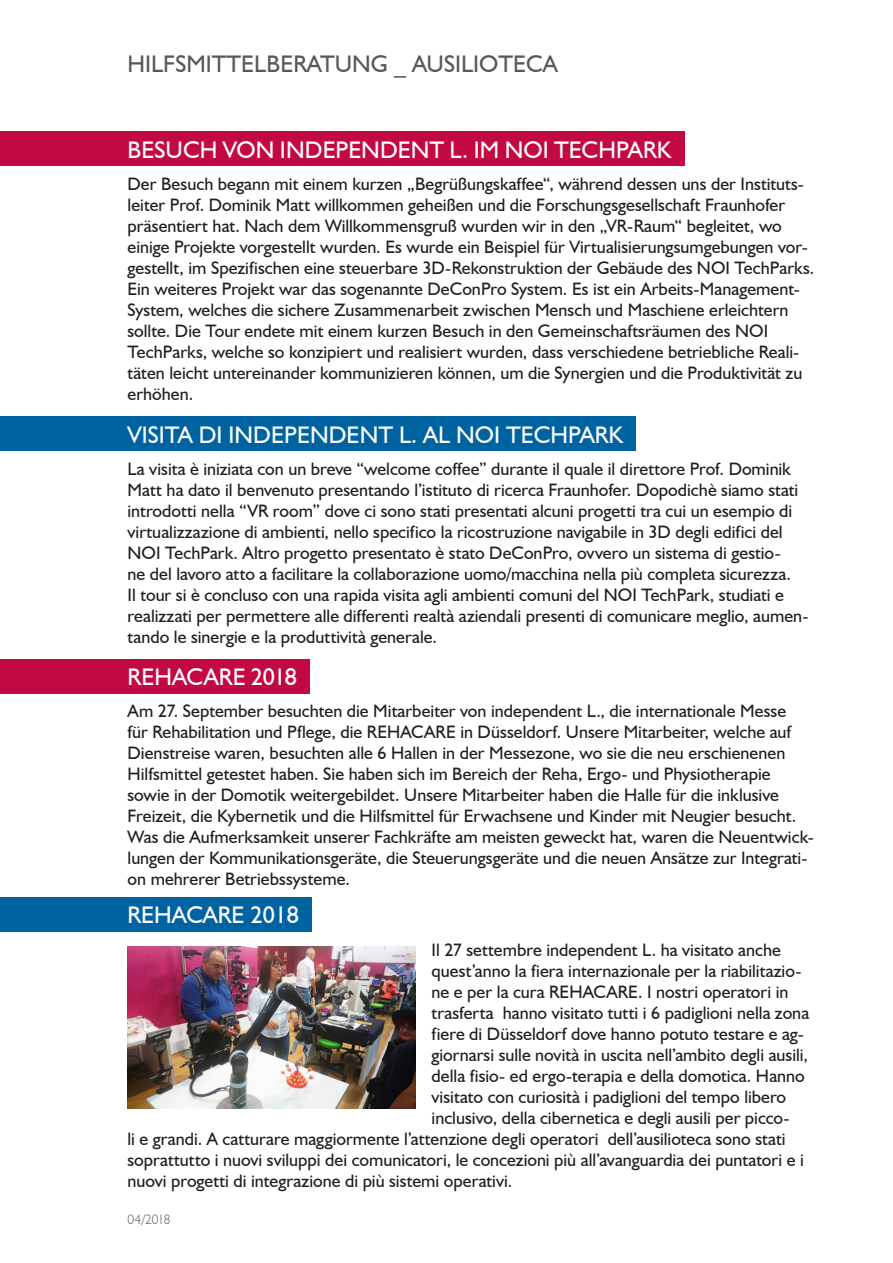
<style>
.page{position:relative;width:893px;height:1263px;background:#fff}
.page>*{position:absolute;margin:0;border:0;box-sizing:border-box;transform-origin:0 0}
.Titel_Publikation_it{font:24px "Humanist 521 BT";color:#fff}
.t1{font:24px "Humanist 521 BT";color:#57585a}
.t2{font:18px/21px "Humanist 521 BT";color:#231f20}
.t3{font:300 13.5px "Humanist 521 BT";letter-spacing:-.025em;color:#57585a}
</style>
<div class="page">
<div style="left:0;top:132px;width:684px;height:34px;background:#c30944"></div>
<div style="left:0;top:417px;width:636px;height:34px;background:#0063a1"></div>
<div style="left:0;top:659px;width:310px;height:34px;background:#c30944"></div>
<div style="left:0;top:897px;width:312px;height:34px;background:#0063a1"></div>
<img style="left:128px;top:946px;width:288px;height:162px">
<p class="t1" style="left:128px;top:49px;width:432px">HILFSMITTELBERATUNG _ AUSILIOTECA</p>
<p class="Titel_Publikation_it" style="left:128px;top:135px;width:545px">BESUCH VON INDEPENDENT L. IM NOI TECHPARK</p>
<p class="t2" style="left:128px;top:173px;width:688px">Der Besuch begann mit einem kurzen „Begrüßungskaffee“, während dessen uns der Instituts&shy;leiter Prof. Dominik Matt willkommen geheißen und die Forschungsgesellschaft Fraunhofer präsentiert hat. Nach dem Willkommensgruß wurden wir in den „VR-Raum“ begleitet, wo einige Projekte vorgestellt wurden. Es wurde ein Beispiel für Virtualisierungsumgebungen vor&shy;gestellt, im Spezifischen eine steuerbare 3D-Rekonstruktion der Gebäude des NOI TechParks.<br>Ein weiteres Projekt war das sogenannte DeConPro System. Es ist ein Arbeits-Management-System, welches die sichere Zusammenarbeit zwischen Mensch und Maschiene erleichtern sollte. Die Tour endete mit einem kurzen Besuch in den Gemeinschaftsräumen des NOI TechParks, welche so konzipiert und realisiert wurden, dass verschiedene betriebliche Reali&shy;täten leicht untereinander kommunizieren können, um die Synergien und die Produktivität zu erhöhen.</p>
<p class="Titel_Publikation_it" style="left:128px;top:420px;width:497px">VISITA DI INDEPENDENT L. AL NOI TECHPARK</p>
<p class="t2" style="left:128px;top:458px;width:682px">La visita è iniziata con un breve “welcome coffee” durante il quale il direttore Prof. Dominik Matt ha dato il benvenuto presentando l’istituto di ricerca Fraunhofer. Dopodichè siamo stati introdotti nella “VR room” dove ci sono stati presentati alcuni progetti tra cui un esempio di virtualizzazione di ambienti, nello specifico la ricostruzione navigabile in 3D degli edifici del NOI TechPark. Altro progetto presentato è stato DeConPro, ovvero un sistema di gestio-<br>ne del lavoro atto a facilitare la collaborazione uomo/macchina nella più completa sicurezza.<br>Il tour si è concluso con una rapida visita agli ambienti comuni del NOI TechPark, studiati e realizzati per permettere alle differenti realtà aziendali presenti di comunicare meglio, aumen&shy;tando le sinergie e la produttività generale.</p>
<p class="Titel_Publikation_it" style="left:128px;top:662px;width:171px">REHACARE 2018</p>
<p class="t2" style="left:128px;top:700px;width:688px">Am 27. September besuchten die Mitarbeiter von independent L., die internationale Messe<br>für Rehabilitation und Pflege, die REHACARE in Düsseldorf. Unsere Mitarbeiter, welche auf Dienstreise waren, besuchten alle 6 Hallen in der Messezone, wo sie die neu erschienenen Hilfsmittel getestet haben. Sie haben sich im Bereich der Reha, Ergo- und Physiotherapie sowie in der Domotik weitergebildet. Unsere Mitarbeiter haben die Halle für die inklusive Freizeit, die Kybernetik und die Hilfsmittel für Erwachsene und Kinder mit Neugier besucht.<br>Was die Aufmerksamkeit unserer Fachkräfte am meisten geweckt hat, waren die Neuentwick&shy;lungen der Kommunikationsgeräte, die Steuerungsgeräte und die neuen Ansätze zur Integrati&shy;on mehrerer Betriebssysteme.</p>
<p class="Titel_Publikation_it" style="left:128px;top:900px;width:173px">REHACARE 2018</p>
<p class="t2" style="left:432px;top:938px;width:351px">Il 27 settembre independent L. ha visitato anche</p>
<p class="t2" style="left:432px;top:959px;width:371px">quest’anno la fiera internazionale per la riabilitazio-</p>
<p class="t2" style="left:432px;top:980px;width:358px">ne e per la cura REHACARE. I nostri operatori in</p>
<p class="t2" style="left:432px;top:1001px;width:379px">trasferta hanno visitato tutti i 6 padiglioni nella zona</p>
<p class="t2" style="left:432px;top:1022px;width:374px">fiere di Düsseldorf dove hanno potuto testare e ag-</p>
<p class="t2" style="left:432px;top:1043px;width:378px">giornarsi sulle novità in uscita nell’ambito degli ausili,</p>
<p class="t2" style="left:432px;top:1064px;width:375px">della fisio- ed ergo-terapia e della domotica. Hanno</p>
<p class="t2" style="left:432px;top:1085px;width:356px">visitato con curiosità i padiglioni del tempo libero</p>
<p class="t2" style="left:432px;top:1106px;width:360px">inclusivo, della cibernetica e degli ausili per picco-</p>
<p class="t2" style="left:128px;top:1127px;width:659px">li e grandi. A catturare maggiormente l’attenzione degli operatori dell’ausilioteca sono stati</p>
<p class="t2" style="left:128px;top:1148px;width:678px">soprattutto i nuovi sviluppi dei comunicatori, le concezioni più all’avanguardia dei puntatori e i</p>
<p class="t2" style="left:128px;top:1169px;width:386px">nuovi progetti di integrazione di più sistemi operativi.</p>
<p class="t3" style="left:128px;top:1211px;width:45px">04/2018</p>
</div>
